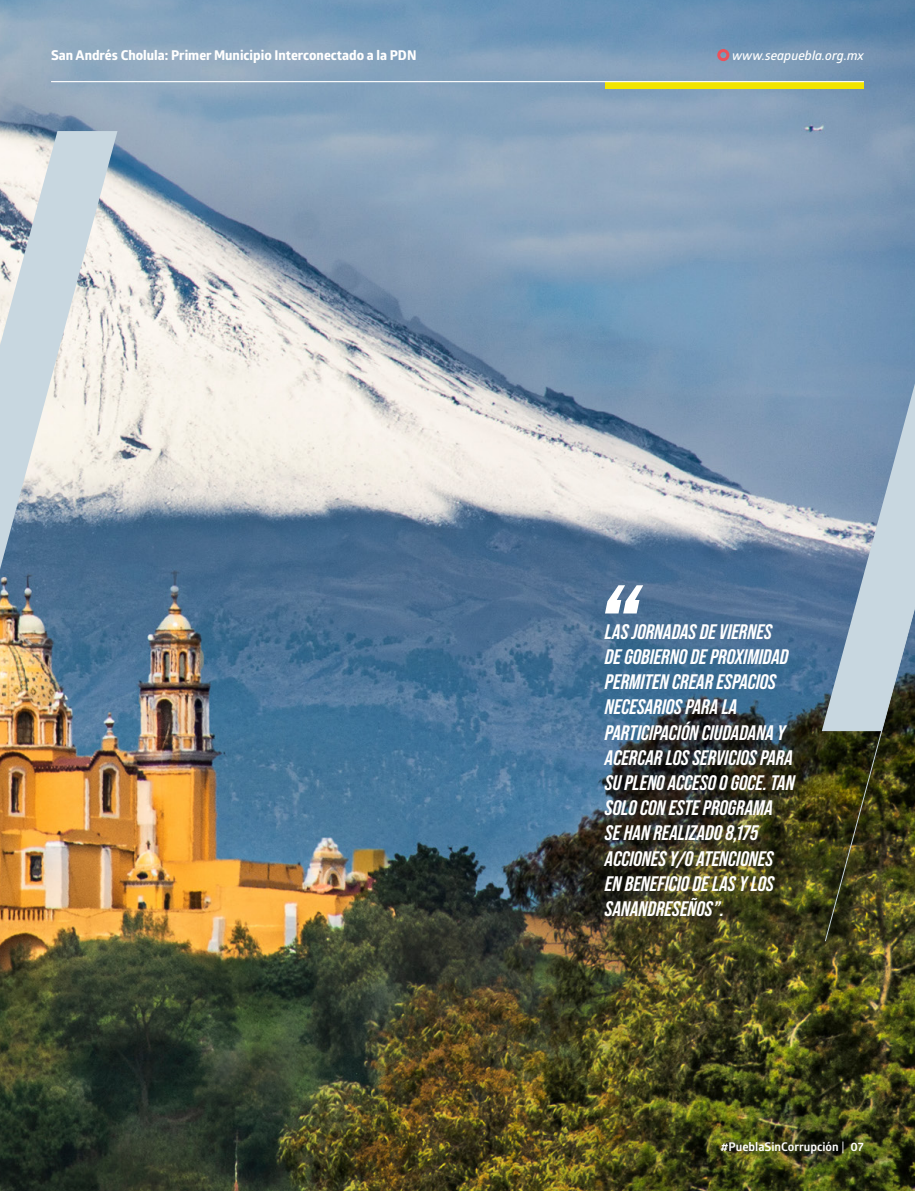
<style>
.page{position:relative;width:915px;height:1191px;background:#fff}
.page>*{position:absolute;margin:0;border:0;box-sizing:border-box;transform-origin:0 0}
.t1{font:italic 700 21px/25.2px "Bebas Neue Pro";color:#fff}
.t2{font:700 13.5px "Globerx";color:#fff}
.t3{font:italic 600 12.75px "Glober";color:#fff}
.t4{font:700 12px "Glober";color:#fff}
.s1{font-weight:400}
</style>
<div class="page">
<img style="left:0;top:0;width:914px;height:1191px">
<svg style="left:604px;top:585px;width:39px;height:28px"></svg>
<svg style="left:775px;top:254px;width:139px;height:537px;background:#688299"></svg>
<svg style="left:824px;top:260px;width:90px;height:682px;background:#728287"></svg>
<div style="left:604px;top:82px;width:259px;height:7px;background:#f2e500"></div>
<img style="left:0;top:71px;width:163px;height:637px">
<div style="left:717px;top:49px;width:12px;height:12px;border:3px solid #ea515b;border-radius:50%"></div>
<hr style="left:51px;top:81px;width:812px;height:1px;background:#fff">
<p class="t2" style="left:51px;top:45px;width:367px">San Andrés Cholula: Primer Municipio Interconectado a la PDN</p>
<p class="t3" style="left:731px;top:47px;width:133px">www.seapuebla.org.mx</p>
<p class="t1" style="left:604px;top:618px;width:191px">LAS JORNADAS DE VIERNES<br>DE GOBIERNO DE PROXIMIDAD<br>PERMITEN CREAR ESPACIOS<br>NECESARIOS PARA LA<br>PARTICIPACIÓN CIUDADANA Y<br>ACERCAR LOS SERVICIOS PARA<br>SU PLENO ACCESO O GOCE. TAN<br>SOLO CON ESTE PROGRAMA<br>SE HAN REALIZADO 8,175<br>ACCIONES Y/O ATENCIONES<br>EN BENEFICIO DE LAS Y LOS<br>SANANDRESEÑOS”.</p>
<p class="t4" style="left:720px;top:1138px;width:145px">#PueblaSinCorrupción <span class="s1">|</span> 07</p>
</div>
